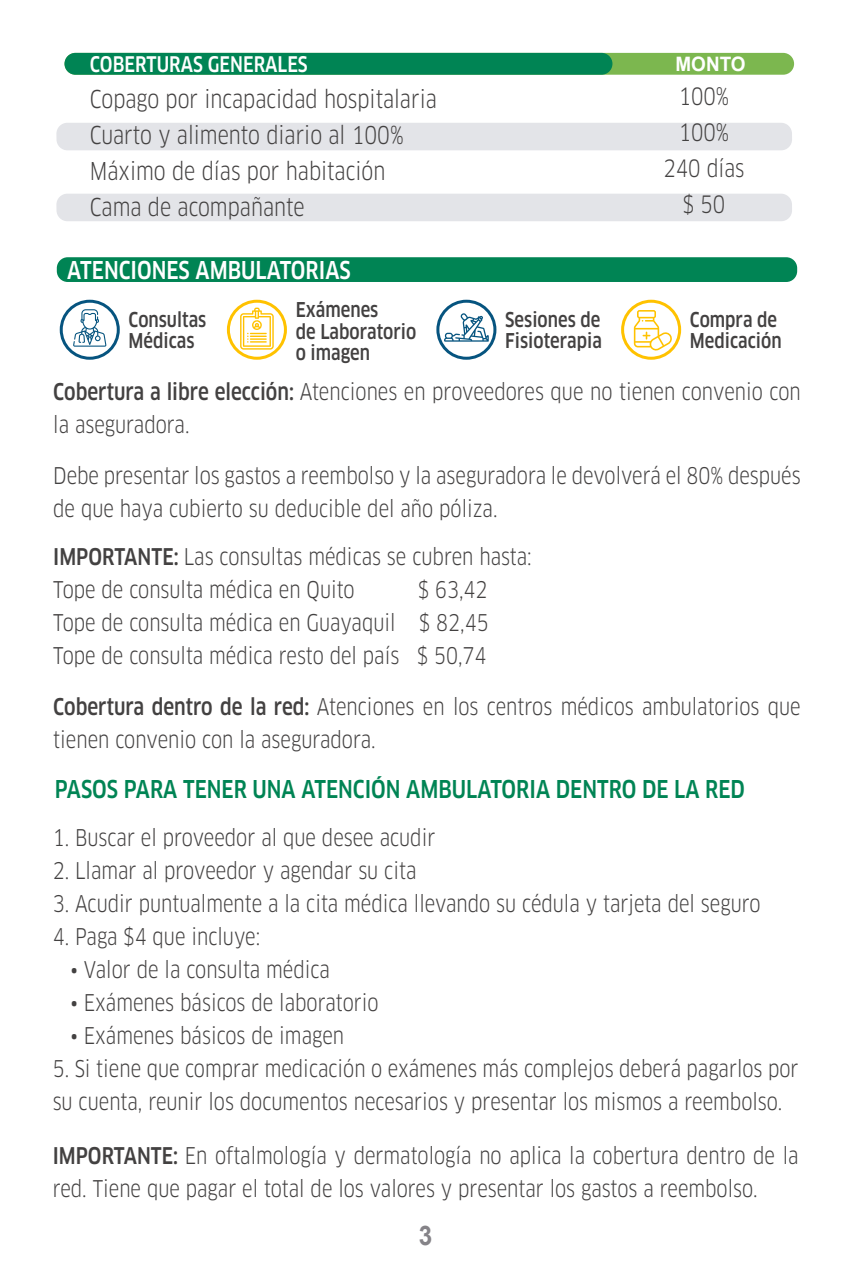
<style>
.page{position:relative;width:854px;height:1279px;background:#fff}
.page>*{position:absolute;margin:0;border:0;box-sizing:border-box;transform-origin:0 0}
.t1{font:700 27px "Arial";color:#858388;scale:.9 1}
.t2{font:condensed 24px/36px "Clan OT";color:#434141;scale:.9 1}
.t3{font:500 condensed 24px "Clan OT";color:#008454;scale:.9 1}
.t4{font:500 condensed 24px "Clan OT";color:#fff;scale:.9 1}
.t5{font:condensed 23.4px/36px "Clan OT";color:#434141;text-align:center;scale:.9 1}
.t6{font:condensed 22.5px/33px "Clan OT";color:#434141;scale:.9 1}
.t7{font:500 condensed 21px "Clan OT";color:#fff;scale:.9 1}
.t8{font:500 condensed 20.1px/21.6px "Clan OT";color:#434141;scale:.9 1}
.t9{font:700 19.8px "Arial";color:#fff;scale:.95 1}
.s1{font-weight:500}
</style>
<div class="page">
<div style="left:56px;top:194px;width:736px;height:27px;background:#e3e4e8;border-radius:11px"></div>
<div style="left:57px;top:257px;width:740px;height:25px;background:#008454;border-radius:11px"></div>
<div style="left:60px;top:300px;width:60px;height:60px;border:3px solid #06547f;border-radius:50%"></div>
<svg style="left:73px;top:309px;width:33px;height:38px"></svg>
<div style="left:227px;top:300px;width:60px;height:60px;border:3px solid #ffc200;border-radius:50%"></div>
<svg style="left:240px;top:307px;width:34px;height:42px"></svg>
<div style="left:436px;top:300px;width:60px;height:60px;border:3px solid #06547f;border-radius:50%"></div>
<svg style="left:444px;top:313px;width:44px;height:29px"></svg>
<div style="left:621px;top:300px;width:60px;height:60px;border:3px solid #ffc200;border-radius:50%"></div>
<svg style="left:633px;top:310px;width:39px;height:41px"></svg>
<div style="left:56px;top:123px;width:736px;height:27px;background:#e3e4e8;border-radius:11px"></div>
<div style="left:64px;top:53px;width:730px;height:22px;background:#7cb74f;border-radius:11px"></div>
<div style="left:64px;top:53px;width:548px;height:22px;background:#008454;border-radius:11px"></div>
<p class="t7" style="left:90px;top:52px;width:243px">COBERTURAS GENERALES</p>
<p class="t2" style="left:90px;top:81px;width:387px">Copago por incapacidad hospitalaria<br>Cuarto y alimento diario al 100%<br>Máximo de días por habitación<br>Cama de acompañante</p>
<p class="t4" style="left:67px;top:256px;width:316px">ATENCIONES AMBULATORIAS</p>
<p class="t9" style="left:675px;top:50px;width:75px">MONTO</p>
<p class="t5" style="left:663px;top:78px;width:91px">100%<br>100%<br>240 días $ 50</p>
<p class="t8" style="left:129px;top:309px;width:88px">Consultas<br>Médicas</p>
<p class="t8" style="left:296px;top:299px;width:135px">Exámenes<br>de Laboratorio o imagen</p>
<p class="t8" style="left:505px;top:309px;width:109px">Sesiones de<br>Fisioterapia</p>
<p class="t8" style="left:689px;top:309px;width:103px">Compra de<br>Medicación</p>
<p class="t6" style="left:53px;top:375px;width:831px"><span class="s1">Cobertura a libre elección:</span> Atenciones en proveedores que no tienen convenio con la aseguradora.</p>
<p class="t6" style="left:53px;top:459px;width:831px">Debe presentar los gastos a reembolso y la aseguradora le devolverá el 80% después de que haya cubierto su deducible del año póliza.</p>
<p class="t6" style="left:53px;top:540px;width:533px"><span class="s1">IMPORTANTE:</span> Las consultas médicas se cubren hasta:<br>Tope de consulta médica en Quito</p>
<p class="t6" style="left:53px;top:573px;width:485px;text-align:justify;text-indent:365px">$ 63,42<br>Tope de consulta médica en Guayaquil $ 82,45<br>Tope de consulta médica resto del país $ 50,74</p>
<p class="t6" style="left:53px;top:690px;width:832px"><span class="s1">Cobertura dentro de la red:</span> Atenciones en los centros médicos ambulatorios que tienen convenio con la aseguradora.</p>
<p class="t3" style="left:55px;top:775px;width:768px">PASOS PARA TENER UNA ATENCIÓN AMBULATORIA DENTRO DE LA RED</p>
<p class="t6" style="left:53px;top:821px;width:426px">1. Buscar el proveedor al que desee acudir</p>
<p class="t6" style="left:53px;top:854px;width:405px">2. Llamar al proveedor y agendar su cita</p>
<p class="t6" style="left:53px;top:887px;width:787px">3. Acudir puntualmente a la cita médica llevando su cédula y tarjeta del seguro</p>
<p class="t6" style="left:53px;top:920px;width:232px">4. Paga $4 que incluye:</p>
<p class="t6" style="left:70px;top:953px;width:290px">• Valor de la consulta médica</p>
<p class="t6" style="left:70px;top:986px;width:344px">• Exámenes básicos de laboratorio</p>
<p class="t6" style="left:70px;top:1019px;width:305px">• Exámenes básicos de imagen</p>
<p class="t6" style="left:53px;top:1052px;width:830px">5. Si tiene que comprar medicación o exámenes más complejos deberá pagarlos por su cuenta, reunir los documentos necesarios y presentar los mismos a reembolso.</p>
<p class="t6" style="left:53px;top:1139px;width:830px"><span class="s1">IMPORTANTE:</span> En oftalmología y dermatología no aplica la cobertura dentro de la red. Tiene que pagar el total de los valores y presentar los gastos a reembolso.</p>
<p class="t1" style="left:419px;top:1216px;width:17px">3</p>
</div>
